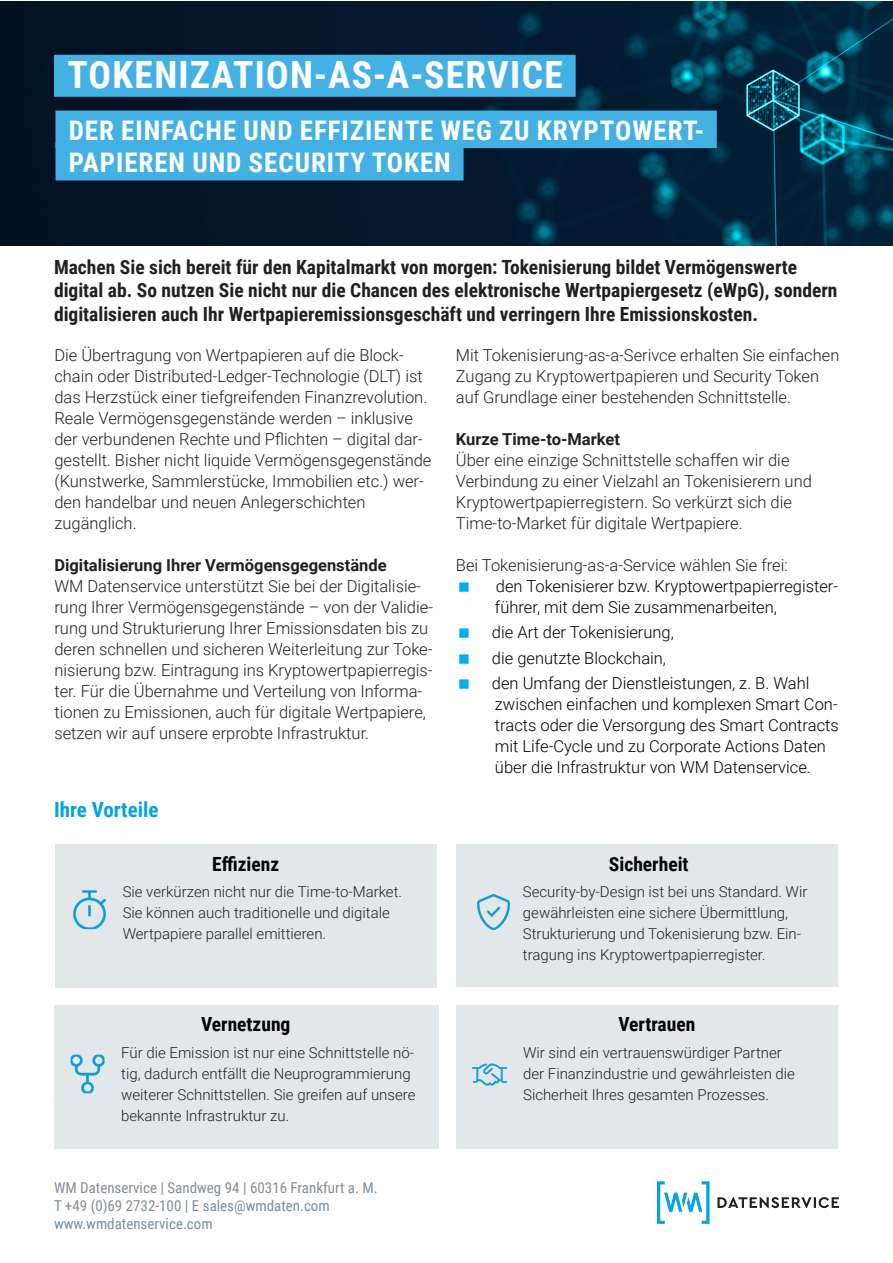
<style>
.page{position:relative;width:893px;height:1263px;background:#fff}
.page>*{position:absolute;margin:0;border:0;box-sizing:border-box;transform-origin:0 0}
.Flyer_Heading_1{font:700 37.5px "Roboto Condensed";letter-spacing:.035em;color:#fff}
.Flyer_Subhead{font:700 27px "Roboto Condensed";letter-spacing:.035em;color:#fff}
.Zwischenüberschrift{font:700 21px "Roboto Condensed";color:#05a4e0}
.Flyer_Teaser{font:700 19.5px/23.4px "Roboto Condensed";color:#231f20}
.t1{font:700 19.5px "Roboto Condensed";color:#000}
.Paragraph{font:300 16.5px/21px "Roboto";color:#231f20}
.t2{font:300 16.5px/21px "Roboto";color:#000}
.t3{font:700 16.5px "Roboto";color:#231f20}
.t4{font:300 15px/21px "Roboto";color:#231f20}
.t5{font:15px "Roboto Condensed";color:#7a8fa0}
.s1{font-weight:700}
</style>
<div class="page">
<div style="left:456px;top:1005px;width:382px;height:144px;background:#e2e8e9"></div>
<div style="left:54px;top:1005px;width:384px;height:144px;background:#e2e8e9"></div>
<div style="left:55px;top:844px;width:382px;height:144px;background:#e2e8e9"></div>
<div style="left:456px;top:844px;width:382px;height:142px;background:#e2e8e9"></div>
<img style="left:0;top:1px;width:893px;height:245px">
<div style="left:54px;top:55px;width:522px;height:42px;background:#44b1e5"></div>
<div style="left:56px;top:111px;width:661px;height:37px;background:#44b1e5"></div>
<div style="left:56px;top:143px;width:408px;height:37px;background:#44b1e5"></div>
<svg style="left:717px;top:1197px;width:122px;height:11px"></svg>
<svg style="left:657px;top:1181px;width:52px;height:43px"></svg>
<img style="left:73px;top:890px;width:33px;height:39px">
<img style="left:71px;top:1054px;width:34px;height:39px">
<img style="left:477px;top:895px;width:33px;height:34px">
<img style="left:472px;top:1063px;width:34px;height:23px">
<p class="Flyer_Heading_1" style="left:67px;top:49px;width:497px">TOKENIZATION-AS-A-SERVICE</p>
<p class="Flyer_Subhead" style="left:69px;top:111px;width:637px">DER EINFACHE UND EFFIZIENTE WEG ZU KRYPTOWERT-</p>
<p class="Flyer_Subhead" style="left:69px;top:143px;width:384px">PAPIEREN UND SECURITY TOKEN</p>
<p class="Flyer_Teaser" style="left:54px;top:255px;width:785px">Machen Sie sich bereit für den Kapitalmarkt von morgen: Tokenisierung bildet Vermögenswerte digital ab. So nutzen Sie nicht nur die Chancen des elektronische Wertpapiergesetz (eWpG), sondern digitalisieren auch Ihr Wertpapieremissionsgeschäft und verringern Ihre Emissionskosten.</p>
<p class="Paragraph" style="left:54px;top:344px;width:379px">Die Übertragung von Wertpapieren auf die Block&shy;chain oder Distributed-Ledger-Technologie (DLT) ist das Herzstück einer tiefgreifenden Finanzrevolution.<br>Reale Vermögensgegenstände werden – inklusive der verbundenen Rechte und Pflichten – digital dar&shy;gestellt. Bisher nicht liquide Vermögensgegenstände (Kunstwerke, Sammlerstücke, Immobilien etc.) wer&shy;den handelbar und neuen Anlegerschichten</p>
<p class="Paragraph" style="left:54px;top:512px;width:84px">zugänglich.</p>
<p class="t3" style="left:54px;top:554px;width:334px">Digitalisierung Ihrer Vermögensgegenstände</p>
<p class="Paragraph" style="left:54px;top:575px;width:380px">WM Datenservice unterstützt Sie bei der Digitalisie&shy;rung Ihrer Vermögensgegenstände – von der Validie&shy;rung und Strukturierung Ihrer Emissionsdaten bis zu deren schnellen und sicheren Weiterleitung zur Toke&shy;nisierung bzw. Eintragung ins Kryptowertpapierregis&shy;ter. Für die Übernahme und Verteilung von Informa&shy;tionen zu Emissionen, auch für digitale Wertpapiere, setzen wir auf unsere erprobte Infrastruktur.</p>
<p class="Zwischenüberschrift" style="left:54px;top:795px;width:106px">Ihre Vorteile</p>
<p class="Paragraph" style="left:456px;top:344px;width:385px">Mit Tokenisierung-as-a-Serivce erhalten Sie einfachen<br>Zugang zu Kryptowertpapieren und Security Token auf Grundlage einer bestehenden Schnittstelle.</p>
<p class="Paragraph" style="left:456px;top:428px;width:335px"><span class="s1">Kurze Time-to-Market<br></span>Über eine einzige Schnittstelle schaffen wir die</p>
<p class="Paragraph" style="left:456px;top:470px;width:357px">Verbindung zu einer Vielzahl an Tokenisierern und<br>Kryptowertpapierregistern. So verkürzt sich die</p>
<p class="Paragraph" style="left:456px;top:512px;width:288px">Time-to-Market für digitale Wertpapiere.</p>
<p class="Paragraph" style="left:456px;top:554px;width:333px">Bei Tokenisierung-as-a-Service wählen Sie frei:</p>
<p class="t2" style="left:495px;top:575px;width:345px">den Tokenisierer bzw. Kryptowertpapierregister&shy;führer, mit dem Sie zusammenarbeiten,</p>
<p class="t2" style="left:492px;top:621px;width:183px">die Art der Tokenisierung,</p>
<p class="t2" style="left:492px;top:647px;width:176px">die genutzte Blockchain,</p>
<p class="t2" style="left:492px;top:672px;width:348px">den Umfang der Dienstleistungen, z. B. Wahl zwischen einfachen und komplexen Smart Con&shy;tracts oder die Versorgung des Smart Contracts mit Life-Cycle und zu Corporate Actions Daten über die Infrastruktur von WM Datenservice.</p>
<p class="t1" style="left:212px;top:850px;width:69px">Effizienz</p>
<p class="t1" style="left:609px;top:850px;width:81px">Sicherheit</p>
<p class="t4" style="left:123px;top:880px;width:281px">Sie verkürzen nicht nur die Time-to-Market.<br>Sie können auch traditionelle und digitale<br>Wertpapiere parallel emittieren.</p>
<p class="t4" style="left:523px;top:880px;width:286px">Security-by-Design ist bei uns Standard. Wir gewährleisten eine sichere Übermittlung, Strukturierung und Tokenisierung bzw. Ein&shy;tragung ins Kryptowertpapierregister.</p>
<p class="t1" style="left:201px;top:1010px;width:91px">Vernetzung</p>
<p class="t1" style="left:618px;top:1010px;width:79px">Vertrauen</p>
<p class="t4" style="left:121px;top:1041px;width:296px">Für die Emission ist nur eine Schnittstelle nö&shy;tig, dadurch entfällt die Neuprogrammierung weiterer Schnittstellen. Sie greifen auf unsere bekannte Infrastruktur zu.</p>
<p class="t5" style="left:54px;top:1177px;width:325px">WM Datenservice | Sandweg 94 | 60316 Frankfurt a. M.</p>
<p class="t5" style="left:54px;top:1195px;width:277px">T +49 (0)69 2732-100 | E sales@wmdaten.com</p>
<p class="t5" style="left:54px;top:1213px;width:160px">www.wmdatenservice.com</p>
<p class="t4" style="left:523px;top:1041px;width:273px">Wir sind ein vertrauenswürdiger Partner der Finanzindustrie und gewährleisten die<br>Sicherheit Ihres gesamten Prozesses.</p>
</div>
